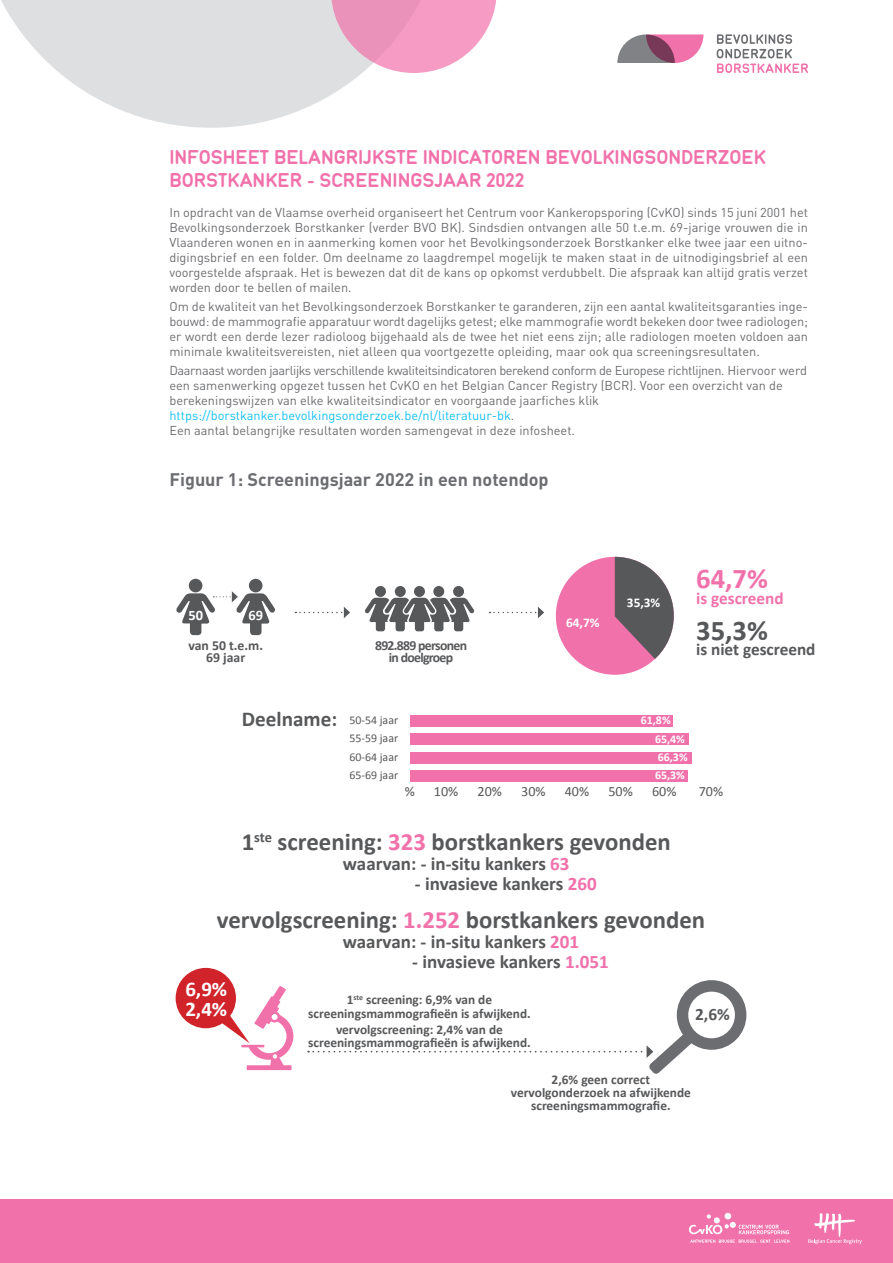
<style>
.page{position:relative;width:893px;height:1263px;background:#fff}
.page>*{position:absolute;margin:0;border:0;box-sizing:border-box;transform-origin:0 0}
.titel_grijs{font:700 28.65px "Calibri";color:#f171ab}
.titel_grijs-2{font:700 28.65px "Calibri";color:#57585a}
.titel_grijs-3{font:700 24.75px "Calibri";color:#57585a}
.titel_grijs-4{font:700 21.15px "Calibri";color:#57585a}
.titel_2_2_2_-_DDK{font:21px/22.5px "Normalise Din MN";color:#f171ab}
.titel_grijs-5{font:700 20.85px "Calibri";color:#fff}
.titel_grijs-6{font:700 19.05px "Calibri";color:#57585a}
.Tabel_titel{font:700 18px "DINOT";color:#6c6d70}
.titel_grijs-7{font:700 17.4px "Calibri";color:#57585a}
.titel_grijs-8{font:700 17.25px "Calibri";color:#57585a}
.titel_grijs-9{font:700 17.25px "Calibri";color:#f171ab}
.titel_grijs-10{font:700 14.4px "Calibri";color:#fff}
.titel_grijs-11{font:14.1px "Calibri";color:#57585a}
.titel_grijs-12{font:700 13.8px/12.5px "Calibri";letter-spacing:-.05em;color:#57585a;text-align:center}
.titel_grijs-13{font:700 13.8px/12.5px "Calibri";color:#57585a;text-align:center}
.titel_grijs-14{font:700 13.35px/13.4px "Calibri";color:#57585a;text-align:center}
.titel_grijs-15{font:700 13.35px "Calibri";color:#fff}
.bodytekst_Splitsing{font:12.75px/15px "DINOT";color:#6c6d70;text-align:justify}
.titel_grijs-16{font:11.85px "Calibri";color:#57585a}
.titel_grijs-17{font:700 11.85px "Calibri";color:#fff}
.s1{color:#15c0f2}
.s2{color:#f171ab}
</style>
<div class="page">
<div style="left:0;top:1199px;width:893px;height:64px;background:#f171ab"></div>
<svg style="left:689px;top:1213px;width:100px;height:30px"></svg>
<svg style="left:808px;top:1213px;width:54px;height:31px"></svg>
<svg style="left:1px;top:0;width:361px;height:128px;fill:#dedfe0"></svg>
<svg style="left:331px;top:0;width:166px;height:73px;background:#f1adcc"></svg>
<div style="left:189px;top:579px;width:13px;height:13px;background:#57585a;border-radius:50%"></div>
<div style="left:249px;top:579px;width:13px;height:13px;background:#57585a;border-radius:50%"></div>
<svg style="left:176px;top:591px;width:99px;height:44px"></svg>
<div style="left:414px;top:586px;width:11px;height:11px;background:#57585a;border-radius:50%"></div>
<div style="left:433px;top:586px;width:11px;height:11px;background:#57585a;border-radius:50%"></div>
<div style="left:453px;top:586px;width:11px;height:11px;background:#57585a;border-radius:50%"></div>
<div style="left:395px;top:586px;width:11px;height:11px;background:#57585a;border-radius:50%"></div>
<div style="left:375px;top:586px;width:11px;height:11px;background:#57585a;border-radius:50%"></div>
<svg style="left:365px;top:598px;width:110px;height:33px"></svg>
<svg style="left:295px;top:607px;width:55px;height:11px"></svg>
<svg style="left:489px;top:607px;width:55px;height:11px"></svg>
<div style="left:247px;top:1065px;width:45px;height:5px;background:#f171ab"></div>
<div style="left:176px;top:968px;width:60px;height:60px;background:#d1232a;border-radius:50%"></div>
<svg style="left:221px;top:986px;width:73px;height:80px"></svg>
<svg style="left:308px;top:980px;width:438px;height:94px"></svg>
<div style="left:556px;top:557px;width:118px;height:118px;background:#f171ab;border-radius:50%"></div>
<svg style="left:615px;top:557px;width:59px;height:108px"></svg>
<div style="left:410px;top:715px;width:263px;height:12px;background:#f171ab"></div>
<div style="left:410px;top:751px;width:282px;height:12px;background:#f171ab"></div>
<div style="left:410px;top:733px;width:278px;height:12px;background:#f171ab"></div>
<div style="left:410px;top:770px;width:278px;height:12px;background:#f171ab"></div>
<svg style="left:717px;top:34px;width:91px;height:39px"></svg>
<svg style="left:617px;top:34px;width:86px;height:29px;background:#b7829c"></svg>
<p class="titel_2_2_2_-_DDK" style="left:169px;top:146px;width:598px">INFOSHEET BELANGRIJKSTE INDICATOREN BEVOLKINGSONDERZOEK<br>BORSTKANKER - SCREENINGSJAAR 2022</p>
<p class="bodytekst_Splitsing" style="left:169px;top:204px;width:640px">In opdracht van de Vlaamse overheid organiseert het Centrum voor Kankeropsporing (CvKO) sinds 15 juni 2001 het Bevolkingsonderzoek Borstkanker (verder BVO BK). Sindsdien ontvangen alle 50 t.e.m. 69-jarige vrouwen die in Vlaanderen wonen en in aanmerking komen voor het Bevolkingsonderzoek Borstkanker elke twee jaar een uitno&shy;digingsbrief en een folder. Om deelname zo laagdrempel mogelijk te maken staat in de uitnodigingsbrief al een voorgestelde afspraak. Het is bewezen dat dit de kans op opkomst verdubbelt. Die afspraak kan altijd gratis verzet worden door te bellen of mailen.</p>
<p class="bodytekst_Splitsing" style="left:169px;top:299px;width:640px">Om de kwaliteit van het Bevolkingsonderzoek Borstkanker te garanderen, zijn een aantal kwaliteitsgaranties inge&shy;bouwd: de mammografie apparatuur wordt dagelijks getest; elke mammografie wordt bekeken door twee radiologen; er wordt een derde lezer radioloog bijgehaald als de twee het niet eens zijn; alle radiologen moeten voldoen aan minimale kwaliteitsvereisten, niet alleen qua voortgezette opleiding, maar ook qua screeningsresultaten.</p>
<p class="bodytekst_Splitsing" style="left:169px;top:363px;width:639px;text-align:left">Daarnaast worden jaarlijks verschillende kwaliteitsindicatoren berekend conform de Europese richtlijnen. Hiervoor werd een samenwerking opgezet tussen het CvKO en het Belgian Cancer Registry (BCR). Voor een overzicht van de berekeningswijzen van elke kwaliteitsindicator en voorgaande jaarfiches klik <span class="s1">https://borstkanker.bevolkingsonderzoek.be/nl/literatuur-bk</span>.<br>Een aantal belangrijke resultaten worden samengevat in deze infosheet.</p>
<p class="Tabel_titel" style="left:169px;top:467px;width:381px">Figuur 1: Screeningsjaar 2022 in een notendop</p>
<p class="titel_grijs-10" style="left:188px;top:606px;width:16px">50</p>
<p class="titel_grijs-10" style="left:248px;top:606px;width:16px">69</p>
<p class="titel_grijs-13" style="left:188px;top:639px;width:76px">van 50 t.e.m.<br>69 jaar</p>
<p class="titel_grijs-12" style="left:375px;top:639px;width:94px">892.889 personen in doelgroep</p>
<p class="titel_grijs-15" style="left:566px;top:614px;width:35px">64,7%</p>
<p class="titel_grijs-15" style="left:627px;top:594px;width:35px">35,3%</p>
<p class="titel_grijs" style="left:696px;top:560px;width:73px">64,7%</p>
<p class="titel_grijs-9" style="left:696px;top:587px;width:89px">is gescreend</p>
<p class="titel_grijs-2" style="left:696px;top:612px;width:73px">35,3%</p>
<p class="titel_grijs-8" style="left:696px;top:638px;width:121px">is niet gescreend</p>
<p class="titel_grijs-4" style="left:242px;top:705px;width:97px">Deelname:</p>
<p class="titel_grijs-16" style="left:349px;top:712px;width:50px">50-54 jaar</p>
<p class="titel_grijs-16" style="left:349px;top:731px;width:50px">55-59 jaar</p>
<p class="titel_grijs-16" style="left:349px;top:749px;width:50px">60-64 jaar</p>
<p class="titel_grijs-16" style="left:349px;top:768px;width:50px">65-69 jaar</p>
<p class="titel_grijs-17" style="left:641px;top:712px;width:31px">61,8%</p>
<p class="titel_grijs-17" style="left:655px;top:731px;width:31px">65,4%</p>
<p class="titel_grijs-17" style="left:658px;top:750px;width:31px">66,3%</p>
<p class="titel_grijs-17" style="left:655px;top:768px;width:31px">65,3%</p>
<p class="titel_grijs-11" style="left:405px;top:782px;width:12px">%</p>
<p class="titel_grijs-11" style="left:434px;top:782px;width:26px">10%</p>
<p class="titel_grijs-11" style="left:478px;top:782px;width:26px">20%</p>
<p class="titel_grijs-11" style="left:521px;top:782px;width:26px">30%</p>
<p class="titel_grijs-11" style="left:565px;top:782px;width:26px">40%</p>
<p class="titel_grijs-11" style="left:608px;top:782px;width:26px">50%</p>
<p class="titel_grijs-11" style="left:652px;top:782px;width:26px">60%</p>
<p class="titel_grijs-11" style="left:699px;top:782px;width:26px">70%</p>
<p class="titel_grijs-3" style="left:242px;top:826px;width:431px">1<sup>ste</sup> screening: <span class="s2">323</span> borstkankers gevonden</p>
<p class="titel_grijs-6" style="left:343px;top:851px;width:228px">waarvan: - in-situ kankers <span class="s2">63</span></p>
<p class="titel_grijs-6" style="left:415px;top:871px;width:183px">- invasieve kankers <span class="s2">260</span></p>
<p class="titel_grijs-3" style="left:217px;top:904px;width:490px">vervolgscreening: <span class="s2">1.252</span> borstkankers gevonden</p>
<p class="titel_grijs-6" style="left:343px;top:929px;width:238px">waarvan: - in-situ kankers <span class="s2">201</span></p>
<p class="titel_grijs-6" style="left:412px;top:949px;width:198px">- invasieve kankers <span class="s2">1.051</span></p>
<p class="titel_grijs-5" style="left:185px;top:975px;width:43px">6,9%</p>
<p class="titel_grijs-5" style="left:185px;top:996px;width:43px">2,4%</p>
<p class="titel_grijs-14" style="left:308px;top:993px;width:224px">1<sup>ste</sup> screening: 6,9% van de screeningsmammografieën is afwijkend.</p>
<p class="titel_grijs-14" style="left:308px;top:1023px;width:224px">vervolgscreening: 2,4% van de screeningsmammografieën is afwijkend.</p>
<p class="titel_grijs-7" style="left:695px;top:1003px;width:36px">2,6%</p>
<p class="titel_grijs-14" style="left:511px;top:1073px;width:181px">2,6% geen correct vervolgonderzoek na afwijkende screeningsmammografie.</p>
</div>
